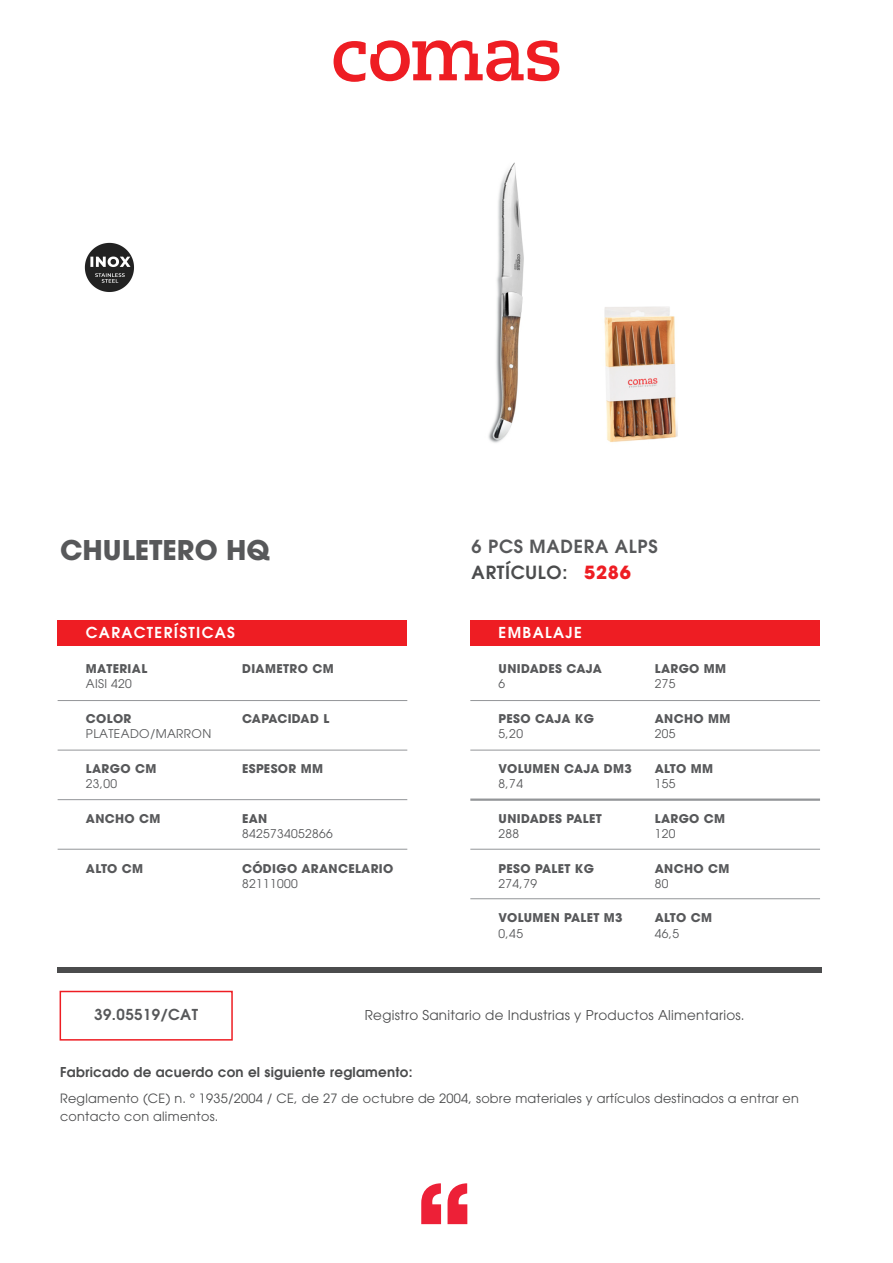
<style>
.page{position:relative;width:893px;height:1263px;background:#fff}
.page>*{position:absolute;margin:0;border:0;box-sizing:border-box;transform-origin:0 0}
.t1{font:700 27px "Avant Garde";color:#57585a}
.t2{font:600 18px/25.7px "Avant Garde";letter-spacing:.04em;color:#57585a}
.t3{font:600 15px "Avant Garde";letter-spacing:.09em;color:#fff}
.t4{font:600 15px "Avant Garde";letter-spacing:.03em;color:#57585a}
.t5{font:13.5px "Avant Garde";letter-spacing:.02em;color:#4b4c4d}
.t6{font:600 13.5px "Avant Garde";letter-spacing:.02em;color:#4b4c4d}
.t7{font:12.75px/18px "Avant Garde";letter-spacing:.02em;color:#4b4c4d}
.t8{font:700 12px "Avant Garde";letter-spacing:.03em;color:#57585a}
.t9{font:12px "Avant Garde";letter-spacing:.03em;color:#57585a}
.t10{font:700 12px "Avant Garde";letter-spacing:.01em;color:#57585a}
.s1{color:#4b4c4d}
.s2{font-weight:700;color:#ee1d23}
</style>
<div class="page">
<svg style="left:421px;top:1183px;width:20px;height:41px"></svg>
<svg style="left:448px;top:1183px;width:19px;height:41px"></svg>
<svg style="left:334px;top:40px;width:225px;height:42px"></svg>
<div style="left:58px;top:620px;width:349px;height:25px;background:#ee1d23"></div>
<div style="left:58px;top:967px;width:764px;height:6px;background:#4b4c4d"></div>
<hr style="left:58px;top:700px;width:349px;height:1px;background:#939598">
<hr style="left:58px;top:750px;width:349px;height:1px;background:#939598">
<hr style="left:58px;top:799px;width:349px;height:1px;background:#939598">
<hr style="left:58px;top:849px;width:349px;height:1px;background:#939598">
<div style="left:470px;top:620px;width:350px;height:25px;background:#ee1d23"></div>
<hr style="left:470px;top:700px;width:350px;height:1px;background:#939598">
<hr style="left:470px;top:750px;width:350px;height:1px;background:#939598">
<hr style="left:470px;top:798px;width:350px;height:3px;background:#939598">
<hr style="left:470px;top:849px;width:350px;height:1px;background:#939598">
<hr style="left:470px;top:898px;width:350px;height:1px;background:#939598">
<div style="left:60px;top:991px;width:173px;height:49px;border:2px solid #ee1d23"></div>
<img style="left:84px;top:242px;width:50px;height:50px">
<img style="left:488px;top:162px;width:190px;height:281px">
<h1 class="t1" style="left:60px;top:532px;width:211px">CHULETERO HQ</h1>
<h2 class="t2" style="left:472px;top:533px;width:188px">6 PCS MADERA ALPS<br><span class="s1">ARTÍCULO:</span> <span class="s2">5286</span></h2>
<p class="t3" style="left:86px;top:623px;width:151px">CARACTERÍSTICAS</p>
<p class="t8" style="left:86px;top:661px;width:63px">MATERIAL</p>
<p class="t9" style="left:86px;top:677px;width:48px">AISI 420</p>
<p class="t8" style="left:242px;top:661px;width:93px">DIAMETRO CM</p>
<p class="t8" style="left:86px;top:711px;width:47px">COLOR</p>
<p class="t9" style="left:86px;top:727px;width:127px">PLATEADO/MARRON</p>
<p class="t8" style="left:86px;top:761px;width:72px">LARGO CM</p>
<p class="t9" style="left:86px;top:777px;width:33px">23,00</p>
<p class="t8" style="left:86px;top:810px;width:76px">ANCHO CM</p>
<p class="t10" style="left:242px;top:711px;width:89px">CAPACIDAD L</p>
<p class="t8" style="left:242px;top:761px;width:83px">ESPESOR MM</p>
<p class="t8" style="left:242px;top:810px;width:27px">EAN</p>
<p class="t9" style="left:242px;top:826px;width:92px">8425734052866</p>
<p class="t3" style="left:499px;top:623px;width:85px">EMBALAJE</p>
<p class="t8" style="left:499px;top:661px;width:105px">UNIDADES CAJA</p>
<p class="t9" style="left:499px;top:677px;width:8px">6</p>
<p class="t8" style="left:499px;top:711px;width:97px">PESO CAJA KG</p>
<p class="t9" style="left:499px;top:727px;width:26px">5,20</p>
<p class="t8" style="left:499px;top:761px;width:135px">VOLUMEN CAJA DM3</p>
<p class="t9" style="left:499px;top:777px;width:26px">8,74</p>
<p class="t8" style="left:499px;top:810px;width:105px">UNIDADES PALET</p>
<p class="t9" style="left:499px;top:826px;width:22px">288</p>
<p class="t8" style="left:655px;top:661px;width:73px">LARGO MM</p>
<p class="t9" style="left:655px;top:677px;width:22px">275</p>
<p class="t8" style="left:655px;top:711px;width:77px">ANCHO MM</p>
<p class="t9" style="left:655px;top:727px;width:22px">205</p>
<p class="t8" style="left:655px;top:761px;width:60px">ALTO MM</p>
<p class="t9" style="left:655px;top:777px;width:22px">155</p>
<p class="t8" style="left:655px;top:810px;width:72px">LARGO CM</p>
<p class="t9" style="left:655px;top:826px;width:22px">120</p>
<p class="t8" style="left:86px;top:860px;width:59px">ALTO CM</p>
<p class="t8" style="left:242px;top:860px;width:153px">CÓDIGO ARANCELARIO</p>
<p class="t9" style="left:242px;top:876px;width:57px">82111000</p>
<p class="t8" style="left:499px;top:860px;width:97px">PESO PALET KG</p>
<p class="t9" style="left:499px;top:876px;width:40px">274,79</p>
<p class="t8" style="left:499px;top:910px;width:126px">VOLUMEN PALET M3</p>
<p class="t9" style="left:499px;top:926px;width:26px">0,45</p>
<p class="t8" style="left:655px;top:860px;width:76px">ANCHO CM</p>
<p class="t9" style="left:655px;top:876px;width:15px">80</p>
<p class="t8" style="left:655px;top:910px;width:59px">ALTO CM</p>
<p class="t9" style="left:655px;top:926px;width:26px">46,5</p>
<p class="t4" style="left:94px;top:1005px;width:105px">39.05519/CAT</p>
<p class="t5" style="left:365px;top:1007px;width:381px">Registro Sanitario de Industrias y Productos Alimentarios.</p>
<p class="t6" style="left:60px;top:1063px;width:354px">Fabricado de acuerdo con el siguiente reglamento:</p>
<p class="t7" style="left:60px;top:1090px;width:740px">Reglamento (CE) n. º 1935/2004 / CE, de 27 de octubre de 2004, sobre materiales y artículos destinados a entrar en contacto con alimentos.</p>
</div>
